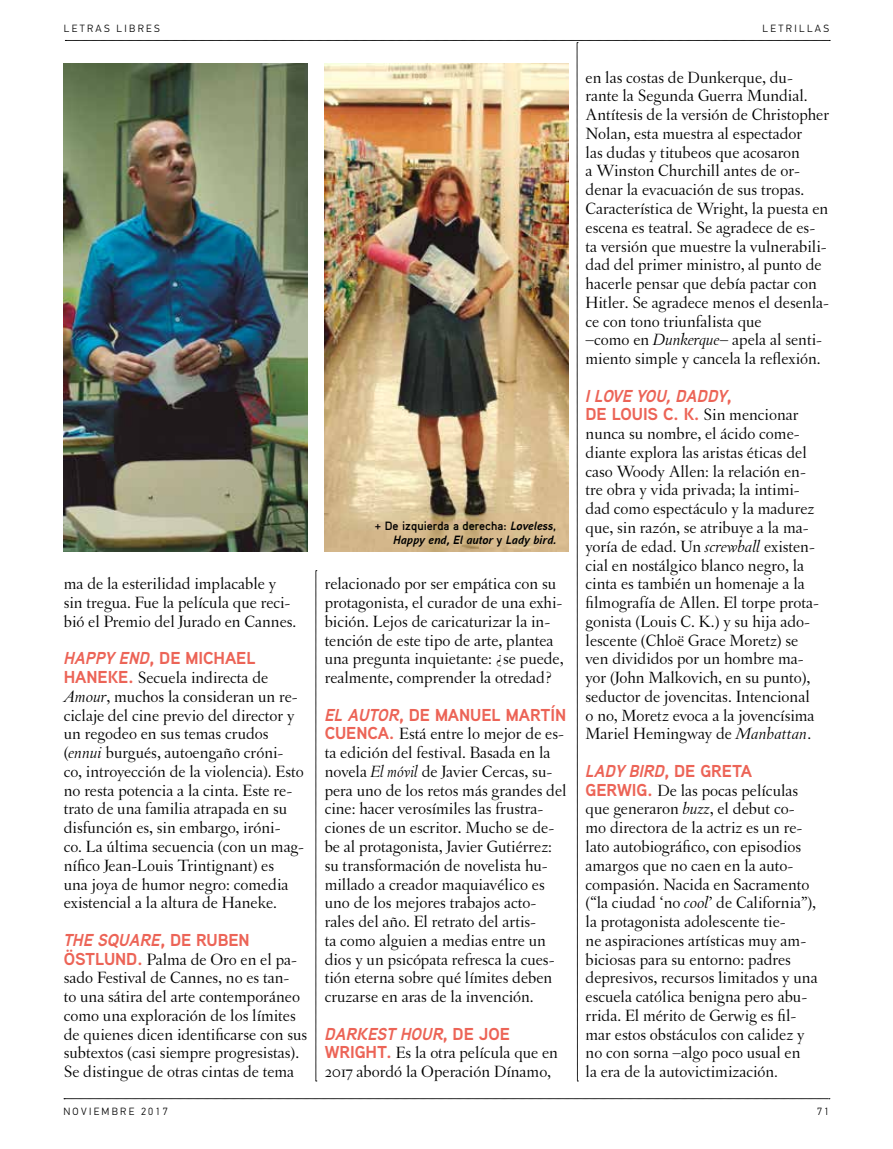
<style>
.page{position:relative;width:893px;height:1149px;background:#fff}
.page>*{position:absolute;margin:0;border:0;box-sizing:border-box;transform-origin:0 0}
.t1{font:17.25px/18.8px "Letras Oldstyle";color:#000}
.t2{font:italic 700 17.25px "Aaux Next";letter-spacing:-.005em;color:#ec6457}
.t3{font:700 17.25px "Aaux Next";letter-spacing:-.005em;color:#ec6457}
.t4{font:700 12px "Aaux Pro";color:#000}
.t5{font:italic 700 12px "Aaux Next";color:#000}
.t6{font:300 10.5px "PF Din Text Pro";letter-spacing:.22em;color:#000}
.s1{font-style:italic}
.s2{font-family:"Aaux Next";font-weight:700;color:#ec6457}
.s3{font-style:normal}
.s4{font-family:"Aaux Next";font-style:italic}
.s5{font-family:"Aaux Pro";font-style:normal}
.s6{font-family:"Garamond"}
</style>
<div class="page">
<svg style="left:64px;top:1098px;width:766px;height:1px"></svg>
<img style="left:65px;top:40px;width:765px;height:1041px">
<p class="t6" style="left:64px;top:22px;width:97px">LETRAS LIBRES</p>
<p class="t6" style="left:763px;top:22px;width:68px">LETRILLAS</p>
<p class="t1" style="left:64px;top:574px;width:234px">ma de la esterilidad implacable y sin tregua. Fue la película que reci&shy;bió el Premio del Jurado en Cannes.</p>
<p class="t3" style="left:64px;top:646px;width:193px"><span class="s1">HAPPY END</span>, DE MICHAEL</p>
<p class="t1" style="left:64px;top:668px;width:242px"><span class="s2">HANEKE.</span> Secuela indirecta de <span class="s1">Amour</span>, muchos la consideran un re&shy;ciclaje del cine previo del director y un regodeo en sus temas crudos (<span class="s1">ennui</span> burgués, autoengaño cróni&shy;co, introyección de la violencia). Esto no resta potencia a la cinta. Este re&shy;trato de una familia atrapada en su disfunción es, sin embargo, iróni-<br>co. La última secuencia (con un mag&shy;nífico Jean-Louis Trintignant) es<br>una joya de humor negro: comedia existencial a la altura de Haneke.</p>
<p class="t2" style="left:64px;top:927px;width:188px">THE SQUARE<span class="s3">, DE RUBEN</span></p>
<p class="t1" style="left:64px;top:949px;width:245px"><span class="s2">ÖSTLUND.</span> Palma de Oro en el pa&shy;sado Festival de Cannes, no es tan-<br>to una sátira del arte contemporáneo como una exploración de los límites de quienes dicen identificarse con sus subtextos (casi siempre progresistas).<br>Se distingue de otras cintas de tema</p>
<p class="t4" style="left:375px;top:518px;width:183px">+ De izquierda a derecha: <span class="s4">Loveless</span>,</p>
<p class="t5" style="left:393px;top:531px;width:164px">Happy end, El autor <span class="s5">y</span> Lady bird.</p>
<p class="t1" style="left:325px;top:574px;width:240px">relacionado por ser empática con su protagonista, el curador de una exhi&shy;bición. Lejos de caricaturizar la in&shy;tención de este tipo de arte, plantea una pregunta inquietante: ¿se puede, realmente, comprender la otredad?</p>
<p class="t3" style="left:325px;top:702px;width:243px"><span class="s1">EL AUTOR</span>, DE MANUEL MARTÍN</p>
<p class="t1" style="left:325px;top:724px;width:243px"><span class="s2">CUENCA.</span> Está entre lo mejor de es&shy;ta edición del festival. Basada en la novela <span class="s1">El móvil</span> de Javier Cercas, su&shy;pera uno de los retos más grandes del cine: hacer verosímiles las frustra&shy;ciones de un escritor. Mucho se de&shy;be al protagonista, Javier Gutiérrez: su transformación de novelista hu&shy;millado a creador maquiavélico es uno de los mejores trabajos acto&shy;rales del año. El retrato del artis-<br>ta como alguien a medias entre un dios y un psicópata refresca la cues&shy;tión eterna sobre qué límites deben cruzarse en aras de la invención.</p>
<p class="t2" style="left:325px;top:1021px;width:187px">DARKEST HOUR<span class="s3">, DE JOE</span></p>
<p class="t1" style="left:325px;top:1043px;width:235px"><span class="s2">WRIGHT.</span> Es la otra película que en<br>2017 abordó la Operación Dínamo,</p>
<p class="t1" style="left:586px;top:68px;width:245px">en las costas de Dunkerque, du&shy;rante la Segunda Guerra Mundial.<br>Antítesis de la versión de Christopher Nolan, esta muestra al espectador<br>las dudas y titubeos que acosaron<br>a Winston Churchill antes de or&shy;denar la evacuación de sus tropas.<br>Característica de Wright, la puesta en escena es teatral. Se agradece de es&shy;ta versión que muestre la vulnerabili&shy;dad del primer ministro, al punto de hacerle pensar que debía pactar con Hitler. Se agradece menos el desenla&shy;ce con tono triunfalista que<br>–como en <span class="s1">Dunkerque</span>– apela al senti&shy;miento simple y cancela la reflexión.</p>
<p class="t2" style="left:586px;top:383px;width:148px">I LOVE YOU, DADDY<span class="s3">,</span></p>
<p class="t1" style="left:586px;top:405px;width:235px"><span class="s2">DE LOUIS C. K.</span> Sin mencionar nunca su nombre, el ácido come&shy;diante explora las aristas éticas del caso Woody Allen: la relación en&shy;tre obra y vida privada; la intimi&shy;dad como espectáculo y la madurez que, sin razón, se atribuye a la ma&shy;yoría de edad. Un <span class="s1">screwball</span> existen&shy;cial en nostálgico blanco negro, la cinta es también un homenaje a la filmografía de Allen. El torpe prota&shy;gonista (Louis C. K.) y su hija ado&shy;lescente (Chloë Grace Moretz) se ven divididos por un hombre ma&shy;yor (John Malkovich, en su punto), seductor de jovencitas. Intencional o no, Moretz evoca a la jovencísima Mariel Hemingway de <span class="s1">Manhattan</span>.</p>
<p class="t2" style="left:586px;top:758px;width:168px">LADY BIRD<span class="s3">, DE GRETA</span></p>
<p class="t1" style="left:586px;top:780px;width:234px"><span class="s2">GERWIG.</span> De las pocas películas que generaron <span class="s1">buzz</span>, el debut co&shy;mo directora de la actriz es un re&shy;lato autobiográfico, con episodios amargos que no caen en la auto&shy;compasión. Nacida en Sacramento (“la ciudad ‘no <span class="s1">cool</span>’ de California”), la protagonista adolescente tie-<br>ne aspiraciones artísticas muy am&shy;biciosas para su entorno: padres depresivos, recursos limitados y una escuela católica benigna pero abu&shy;rrida. El mérito de Gerwig es fil&shy;mar estos obstáculos con calidez y no con sorna –algo poco usual en<br>la era de la autovictimización<span class="s6">.</span></p>
<p class="t6" style="left:63px;top:1104px;width:106px">NOVIEMBRE 2017</p>
<p class="t6" style="left:817px;top:1104px;width:14px">71</p>
</div>
